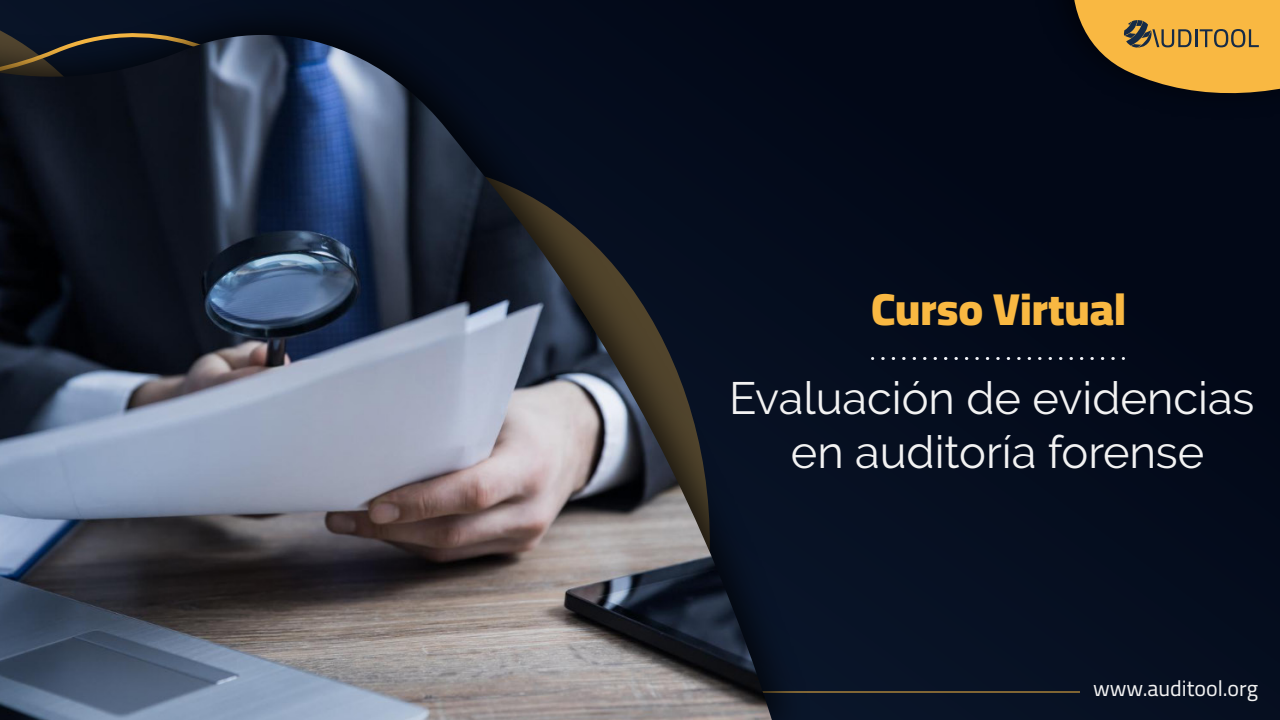
<style>
.page{position:relative;width:1280px;height:720px;background:#fff}
.page>*{position:absolute;margin:0;border:0;box-sizing:border-box;transform-origin:0 0}
.t1{font:45.2px/54.2px "Raleway";color:#f2f2f2;text-align:center}
.t2{font:900 45.2px "Cairo";color:#f9b842}
.t3{font:22px "Cairo";color:#f2f2f2}
</style>
<div class="page">
<div style="left:1061px;top:137px;width:219px;height:583px;background:#050c1d"></div>
<hr style="left:0;top:692px;width:1080px;height:1px;background:#f8b843">
<svg style="left:1061px;top:357px;width:52px;height:3px"></svg>
<svg style="left:1061px;top:0;width:76px;height:137px;fill:#020817"></svg>
<img style="left:0;top:0;width:1061px;height:720px">
<img style="left:0;top:35px;width:772px;height:685px">
<svg style="left:1124px;top:20px;width:13px;height:28px"></svg>
<img style="left:1137px;top:0;width:143px;height:670px">
<p class="t2" style="left:871px;top:275px;width:256px">Curso Virtual</p>
<p class="t1" style="left:729px;top:371px;width:527px">Evaluación de evidencias en auditoría forense</p>
<p class="t3" style="left:1093px;top:672px;width:167px">www.auditool.org</p>
</div>
